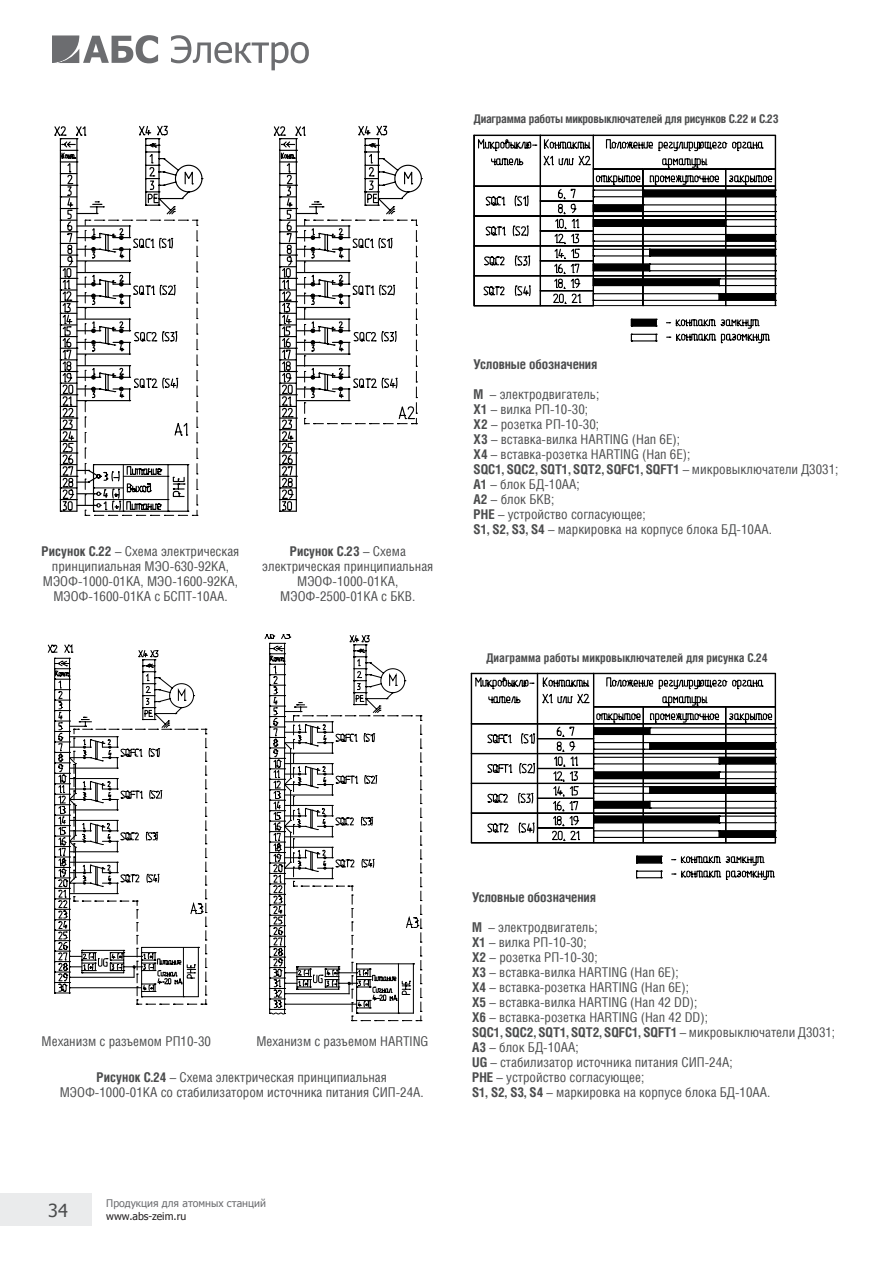
<style>
.page{position:relative;width:893px;height:1263px;background:#fff}
.page>*{position:absolute;margin:0;border:0;box-sizing:border-box;transform-origin:0 0}
.t1{font:18px "Tahoma";color:#4b4c4d}
.t2{font:13.5px/15px "Helios Cond";color:#4b4c4d}
.t3{font:700 13.5px "Helios Cond";letter-spacing:-.01em;color:#4b4c4d}
.t4{font:700 12px "Helios Cond";letter-spacing:-.02em;color:#4b4c4d}
.t5{font:700 12px "Helios Cond";color:#4b4c4d}
.t6{font:10.5px "Tahoma";color:#6c6d70}
.t7{font:10.5px "Tahoma";color:#231f20}
.s1{font-weight:700}
</style>
<div class="page">
<div style="left:0;top:1193px;width:91px;height:33px;background:#eaebec"></div>
<svg style="left:53px;top:35px;width:105px;height:28px"></svg>
<svg style="left:171px;top:35px;width:138px;height:35px"></svg>
<svg style="left:273px;top:126px;width:7px;height:351px"></svg>
<svg style="left:280px;top:125px;width:143px;height:386px"></svg>
<svg style="left:54px;top:125px;width:149px;height:391px"></svg>
<svg style="left:477px;top:135px;width:300px;height:209px"></svg>
<div style="left:474px;top:135px;width:1px;height:51px;border:1px solid #000"></div>
<div style="left:474px;top:135px;width:66px;height:1px;border:1px solid #000"></div>
<div style="left:540px;top:135px;width:1px;height:51px;border:1px solid #000"></div>
<div style="left:540px;top:135px;width:53px;height:1px;border:1px solid #000"></div>
<div style="left:593px;top:135px;width:1px;height:34px;border:1px solid #000"></div>
<div style="left:775px;top:136px;width:1px;height:33px;border:1px solid #000"></div>
<div style="left:593px;top:135px;width:183px;height:1px;border:1px solid #000"></div>
<div style="left:474px;top:186px;width:1px;height:30px;border:1px solid #000"></div>
<div style="left:474px;top:186px;width:66px;height:1px;border:1px solid #000"></div>
<div style="left:474px;top:216px;width:1px;height:30px;border:1px solid #000"></div>
<div style="left:474px;top:216px;width:66px;height:1px;border:1px solid #000"></div>
<div style="left:474px;top:246px;width:1px;height:30px;border:1px solid #000"></div>
<div style="left:474px;top:246px;width:66px;height:1px;border:1px solid #000"></div>
<div style="left:474px;top:276px;width:1px;height:30px;border:1px solid #000"></div>
<svg style="left:483px;top:138px;width:293px;height:191px"></svg>
<svg style="left:475px;top:674px;width:300px;height:206px"></svg>
<div style="left:471px;top:673px;width:1px;height:51px;border:1px solid #000"></div>
<div style="left:471px;top:673px;width:67px;height:1px;border:1px solid #000"></div>
<div style="left:537px;top:673px;width:1px;height:51px;border:1px solid #000"></div>
<div style="left:538px;top:673px;width:56px;height:1px;border:1px solid #000"></div>
<div style="left:593px;top:673px;width:1px;height:34px;border:1px solid #000"></div>
<div style="left:775px;top:673px;width:1px;height:34px;border:1px solid #000"></div>
<div style="left:594px;top:673px;width:182px;height:1px;border:1px solid #000"></div>
<div style="left:471px;top:723px;width:1px;height:30px;border:1px solid #000"></div>
<hr style="left:471px;top:724px;width:67px;height:1px;background:#000">
<div style="left:471px;top:723px;width:67px;height:1px;border:1px solid #000"></div>
<div style="left:471px;top:753px;width:1px;height:30px;border:1px solid #000"></div>
<div style="left:471px;top:753px;width:67px;height:1px;border:1px solid #000"></div>
<div style="left:471px;top:783px;width:1px;height:30px;border:1px solid #000"></div>
<div style="left:471px;top:783px;width:67px;height:1px;border:1px solid #000"></div>
<div style="left:471px;top:813px;width:1px;height:30px;border:1px solid #000"></div>
<div style="left:471px;top:813px;width:67px;height:1px;border:1px solid #000"></div>
<hr style="left:471px;top:843px;width:67px;height:1px;background:#000">
<div style="left:471px;top:842px;width:67px;height:1px;border:1px solid #000"></div>
<hr style="left:594px;top:843px;width:49px;height:1px;background:#000">
<hr style="left:643px;top:843px;width:83px;height:1px;background:#000">
<hr style="left:726px;top:843px;width:50px;height:1px;background:#000">
<svg style="left:487px;top:676px;width:289px;height:167px"></svg>
<div style="left:537px;top:828px;width:57px;height:1px;border:1px solid #000"></div>
<hr style="left:538px;top:843px;width:56px;height:1px;background:#000">
<div style="left:538px;top:842px;width:56px;height:1px;border:1px solid #000"></div>
<svg style="left:670px;top:853px;width:94px;height:13px"></svg>
<svg style="left:47px;top:644px;width:160px;height:361px"></svg>
<svg style="left:269px;top:642px;width:153px;height:379px"></svg>
<p class="t4" style="left:473px;top:111px;width:307px">Диаграмма работы микровыключателей для рисунков С.22 и С.23</p>
<p class="t2" style="left:42px;top:544px;width:199px;text-align:center"><span class="s1">Рисунок С.22</span> – СХЕМА ЭЛЕКТРИЧЕСКАЯ<br>ПРИНЦИПИАЛЬНАЯ МЭО-630-92КА,<br>МЭОФ-1000-01КА, МЭО-1600-92КА,<br>МЭОФ-1600-01КА С БСПТ-10АА.</p>
<p class="t2" style="left:262px;top:544px;width:173px;text-align:center"><span class="s1">Рисунок С.23</span> – СХЕМА<br>ЭЛЕКТРИЧЕСКАЯ ПРИНЦИПИАЛЬНАЯ<br>МЭОФ-1000-01КА,<br>МЭОФ-2500-01КА С БКВ.</p>
<p class="t3" style="left:474px;top:356px;width:125px">Условные обозначения</p>
<p class="t2" style="left:474px;top:387px;width:208px"><span class="s1">М</span> – ЭЛЕКТРОДВИГАТЕЛЬ;<br><span class="s1">Х1</span> – ВИЛКА РП-10-30;<br><span class="s1">Х2</span> – РОЗЕТКА РП-10-30;<br><span class="s1">Х3</span> – ВСТАВКА-ВИЛКА HARTING (HAN 6E);<br><span class="s1">Х4</span> – ВСТАВКА-РОЗЕТКА HARTING</p>
<p class="t2" style="left:474px;top:447px;width:366px;text-indent:169px">(HAN 6E);<br><span class="s1">SQC1, SQC2, SQT1, SQT2, SQFC1, SQFT1</span> – МИКРОВЫКЛЮЧАТЕЛИ Д3031;<br><span class="s1">А1</span> – БЛОК БД-10АА;<br><span class="s1">А2</span> – БЛОК БКВ;<br><span class="s1">PHE</span> – УСТРОЙСТВО СОГЛАСУЮЩЕЕ;<br><span class="s1">S1, S2, S3, S4</span> – МАРКИРОВКА НА КОРПУСЕ БЛОКА БД-10АА.</p>
<p class="t5" style="left:486px;top:651px;width:283px">Диаграмма работы микровыключателей для рисунка С.24</p>
<p class="t2" style="left:42px;top:1033px;width:171px">МЕХАНИЗМ С РАЗЪЕМОМ РП10-30</p>
<p class="t2" style="left:256px;top:1033px;width:140px">МЕХАНИЗМ С РАЗЪЕМОМ HARTING</p>
<p class="t2" style="left:60px;top:1069px;width:365px;text-align:center"><span class="s1">Рисунок С.24</span> – СХЕМА ЭЛЕКТРИЧЕСКАЯ ПРИНЦИПИАЛЬНАЯ<br>МЭОФ-1000-01КА СО СТАБИЛИЗАТОРОМ ИСТОЧНИКА ПИТАНИЯ СИП-24А.</p>
<p class="t6" style="left:106px;top:1196px;width:161px">Продукция для атомных станций</p>
<h1 class="t1" style="left:48px;top:1198px;width:21px">34</h1>
<p class="t7" style="left:106px;top:1209px;width:81px">www.abs-zeim.ru</p>
<p class="t3" style="left:472px;top:889px;width:125px">Условные обозначения</p>
<p class="t2" style="left:472px;top:919px;width:127px"><span class="s1">М</span> – ЭЛЕКТРОДВИГАТЕЛЬ;<br><span class="s1">Х1</span> – ВИЛКА РП-10-30;<br><span class="s1">Х2</span> – РОЗЕТКА РП-10-30;<br><span class="s1">Х3</span> – ВСТАВКА-ВИЛКА HARTING</p>
<p class="t2" style="left:630px;top:964px;width:50px">(HAN 6E);</p>
<p class="t2" style="left:472px;top:979px;width:133px"><span class="s1">Х4</span> – ВСТАВКА-РОЗЕТКА HARTING</p>
<p class="t2" style="left:641px;top:979px;width:50px">(HAN 6E);</p>
<p class="t2" style="left:472px;top:994px;width:123px"><span class="s1">Х5</span> – ВСТАВКА-ВИЛКА HARTING</p>
<p class="t2" style="left:630px;top:994px;width:69px">(HAN 42 DD);</p>
<p class="t2" style="left:472px;top:1009px;width:133px"><span class="s1">Х6</span> – ВСТАВКА-РОЗЕТКА HARTING</p>
<p class="t2" style="left:472px;top:1009px;width:365px;text-indent:169px">(HAN 42 DD);<br><span class="s1">SQC1, SQC2, SQT1, SQT2, SQFC1, SQFT1</span> – МИКРОВЫКЛЮЧАТЕЛИ Д3031; <span class="s1">А3</span> – БЛОК БД-10АА;<br><span class="s1">UG</span> – СТАБИЛИЗАТОР ИСТОЧНИКА ПИТАНИЯ СИП-24А;<br><span class="s1">PHE</span> – УСТРОЙСТВО СОГЛАСУЮЩЕЕ;<br><span class="s1">S1, S2, S3, S4</span> – МАРКИРОВКА НА КОРПУСЕ БЛОКА БД-10АА.</p>
</div>
